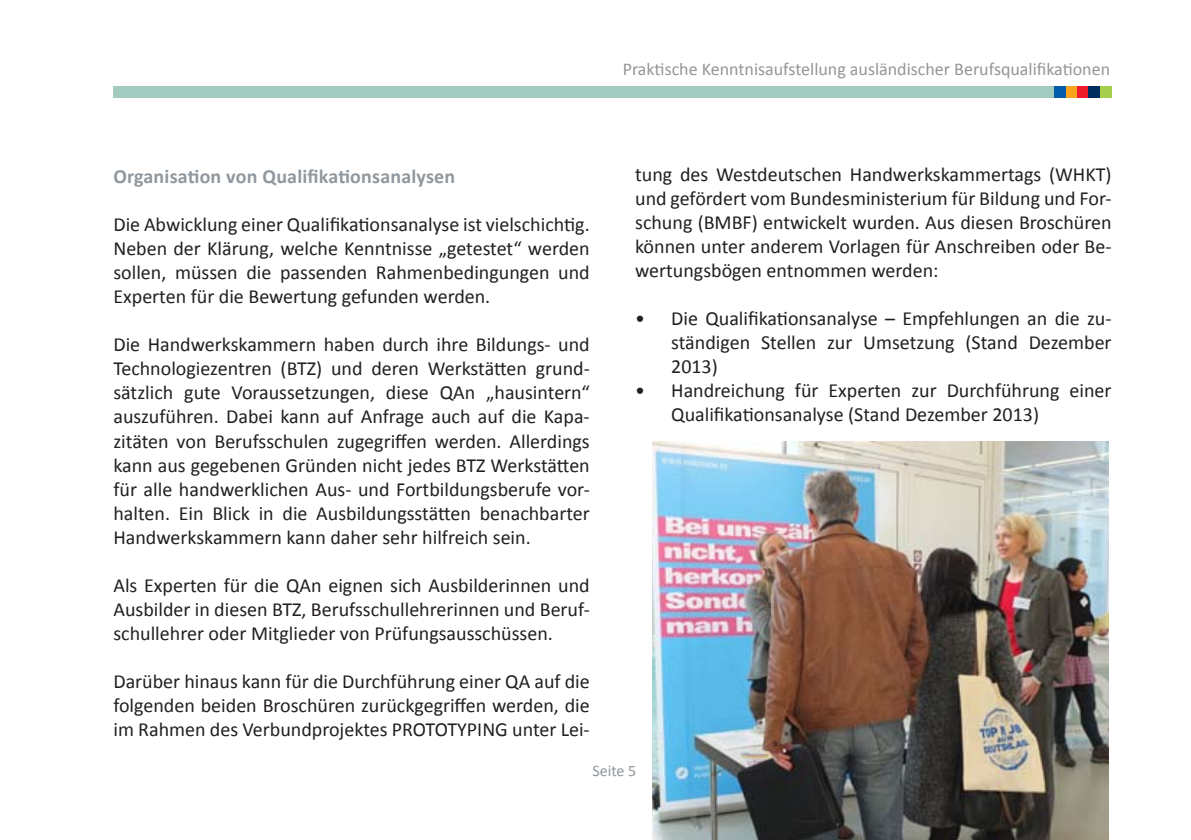
<style>
.page{position:relative;width:1191px;height:840px;background:#fff}
.page>*{position:absolute;margin:0;border:0;box-sizing:border-box;transform-origin:0 0}
.t1{font:20px/24px "Calibri";color:#231f20;text-align:justify}
.t2{font:700 20px "Calibri";letter-spacing:.01em;color:#90979d}
.t3{font:18px "Calibri";color:#939598}
.t4{font:16px "Calibri";color:#90979d}
</style>
<div class="page">
<div style="left:113px;top:86px;width:998px;height:12px;background:#a2cabf"></div>
<div style="left:1077px;top:86px;width:11px;height:12px;background:#ee1c28"></div>
<div style="left:1100px;top:86px;width:11px;height:12px;background:#a4ce4c"></div>
<div style="left:1065px;top:86px;width:12px;height:12px;background:#f9a51b"></div>
<div style="left:1054px;top:86px;width:11px;height:12px;background:#015aaa"></div>
<div style="left:1088px;top:86px;width:12px;height:12px;background:#002e5e"></div>
<img style="left:652px;top:441px;width:456px;height:398px">
<p class="t3" style="left:622px;top:57px;width:489px">Praktische Kenntnisaufstellung ausländischer Berufsqualifikationen</p>
<p class="t2" style="left:113px;top:164px;width:343px">Organisation von Qualifikationsanalysen</p>
<p class="t1" style="left:113px;top:212px;width:478px">Die Abwicklung einer Qualifikationsanalyse ist vielschichtig.<br>Neben der Klärung, welche Kenntnisse „getestet“ werden sollen, müssen die passenden Rahmenbedingungen und Experten für die Bewertung gefunden werden.</p>
<p class="t1" style="left:113px;top:332px;width:478px">Die Handwerkskammern haben durch ihre Bildungs- und Technologiezentren (BTZ) und deren Werkstätten grund&shy;sätzlich gute Voraussetzungen, diese QAn „hausintern“ auszuführen. Dabei kann auf Anfrage auch auf die Kapa&shy;zitäten von Berufsschulen zugegriffen werden. Allerdings kann aus gegebenen Gründen nicht jedes BTZ Werkstätten für alle handwerklichen Aus- und Fortbildungsberufe vor&shy;halten. Ein Blick in die Ausbildungsstätten benachbarter Handwerkskammern kann daher sehr hilfreich sein.</p>
<p class="t1" style="left:113px;top:572px;width:478px">Als Experten für die QAn eignen sich Ausbilderinnen und Ausbilder in diesen BTZ, Berufsschullehrerinnen und Beruf&shy;schullehrer oder Mitglieder von Prüfungsausschüssen.</p>
<p class="t1" style="left:113px;top:668px;width:478px">Darüber hinaus kann für die Durchführung einer QA auf die folgenden beiden Broschüren zurückgegriffen werden, die im Rahmen des Verbundprojektes PROTOTYPING unter Lei-</p>
<p class="t1" style="left:635px;top:162px;width:478px">tung des Westdeutschen Handwerkskammertags (WHKT) und gefördert vom Bundesministerium für Bildung und For&shy;schung (BMBF) entwickelt wurden. Aus diesen Broschüren können unter anderem Vorlagen für Anschreiben oder Be&shy;wertungsbögen entnommen werden:</p>
<p class="t1" style="left:671px;top:306px;width:442px;text-indent:-36px">• Die Qualifikationsanalyse – Empfehlungen an die zu&shy;ständigen Stellen zur Umsetzung (Stand Dezember 2013)</p>
<p class="t1" style="left:671px;top:378px;width:442px;text-indent:-36px">• Handreichung für Experten zur Durchführung einer<br>Qualifikationsanalyse (Stand Dezember 2013)</p>
<p class="t4" style="left:592px;top:760px;width:45px">Seite 5</p>
</div>
